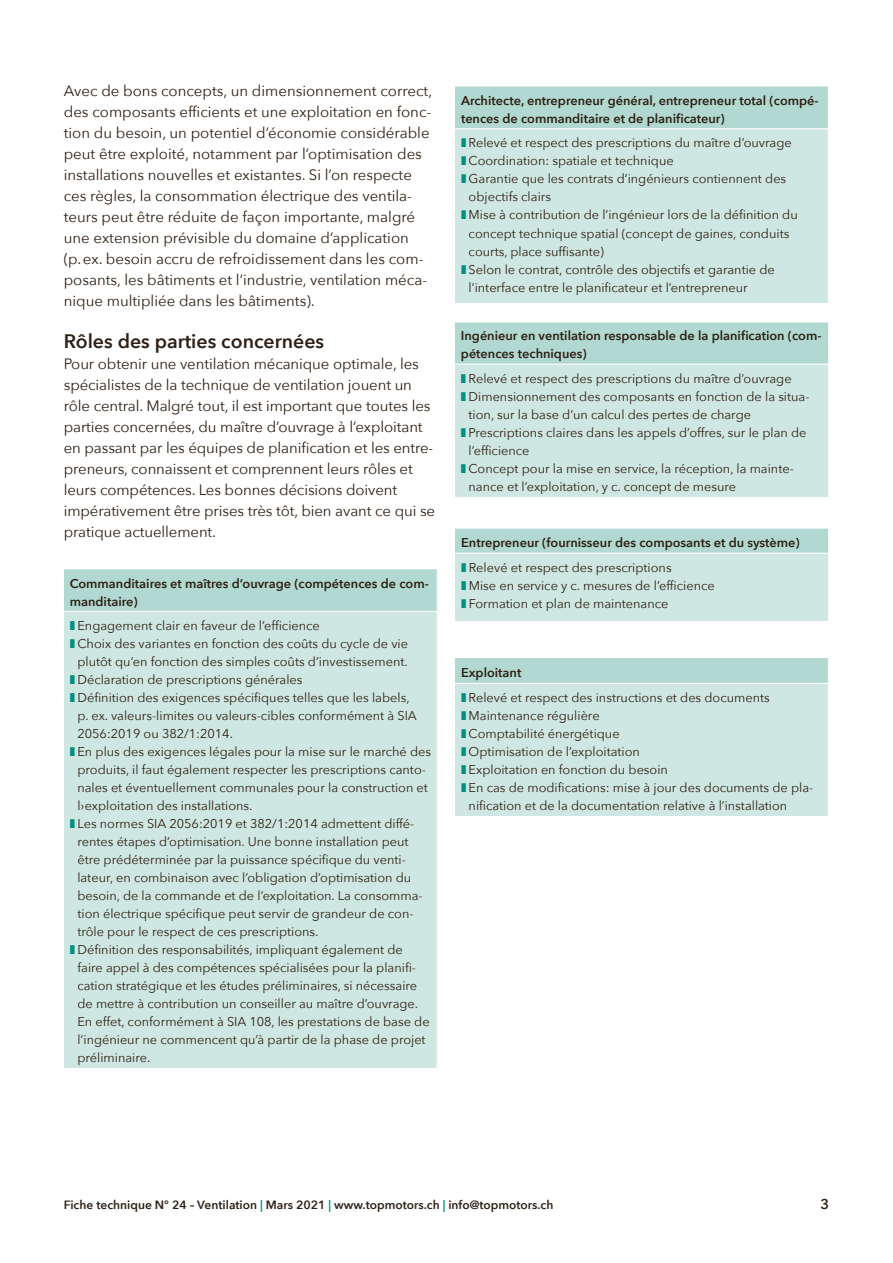
<style>
.page{position:relative;width:893px;height:1263px;background:#fff}
.page>*{position:absolute;margin:0;border:0;box-sizing:border-box;transform-origin:0 0}
.t1{font:600 19.5px "Avenir Next";color:#2e2014}
.t2{font:15px/21px "Avenir Next";color:#2e2014}
.t3{font:600 14.25px "Avenir Next";color:#2e2014}
.t4{font:12.75px/18px "Avenir Next";color:#2e2014}
.t5{font:600 12.75px/18px "Avenir Next";color:#2e2014}
.t6{font:600 12px "Avenir Next";color:#2e2014}
.s1{color:#00907d}
</style>
<div class="page">
<div style="left:64px;top:569px;width:373px;height:42px;background:#b1d8d1"></div>
<div style="left:64px;top:611px;width:373px;height:457px;background:#cfe7e2"></div>
<hr style="left:64px;top:611px;width:374px;height:1px;background:#fff">
<div style="left:455px;top:86px;width:373px;height:43px;background:#b1d8d1"></div>
<div style="left:455px;top:129px;width:373px;height:173px;background:#cfe7e2"></div>
<hr style="left:455px;top:85px;width:374px;height:2px;background:#fff">
<hr style="left:455px;top:128px;width:374px;height:1px;background:#fff">
<div style="left:455px;top:322px;width:374px;height:42px;background:#b1d8d1"></div>
<div style="left:455px;top:364px;width:374px;height:132px;background:#cfe7e2"></div>
<hr style="left:828px;top:322px;width:1px;height:42px;background:#fff">
<hr style="left:828px;top:365px;width:1px;height:131px;background:#fff">
<hr style="left:455px;top:364px;width:374px;height:1px;background:#fff">
<div style="left:455px;top:528px;width:374px;height:25px;background:#b1d8d1"></div>
<div style="left:455px;top:553px;width:374px;height:68px;background:#cfe7e2"></div>
<hr style="left:455px;top:528px;width:374px;height:1px;background:#fff">
<svg style="left:828px;top:529px;width:1px;height:24px"></svg>
<hr style="left:455px;top:553px;width:374px;height:1px;background:#fff">
<hr style="left:828px;top:554px;width:1px;height:67px;background:#fff">
<div style="left:455px;top:658px;width:373px;height:25px;background:#b1d8d1"></div>
<div style="left:455px;top:683px;width:373px;height:133px;background:#cfe7e2"></div>
<hr style="left:455px;top:683px;width:374px;height:1px;background:#fff">
<p class="t2" style="left:64px;top:80px;width:370px">Avec de bons concepts, un dimensionnement correct, des composants efficients et une exploitation en fonc&shy;tion du besoin, un potentiel d’économie considérable peut être exploité, notamment par l’optimisation des installations nouvelles et existantes. Si l’on respecte ces règles, la consommation électrique des ventila&shy;teurs peut être réduite de façon importante, malgré une extension prévisible du domaine d’application (p.ex. besoin accru de refroidissement dans les com&shy;posants, les bâtiments et l’industrie, ventilation méca&shy;nique multipliée dans les bâtiments).</p>
<h1 class="t1" style="left:64px;top:324px;width:262px">Rôles des parties concernées</h1>
<p class="t2" style="left:64px;top:353px;width:373px">Pour obtenir une ventilation mécanique optimale, les spécialistes de la technique de ventilation jouent un rôle central. Malgré tout, il est important que toutes les parties concernées, du maître d’ouvrage à l’exploitant en passant par les équipes de planification et les entre&shy;preneurs, connaissent et comprennent leurs rôles et leurs compétences. Les bonnes décisions doivent impérativement être prises très tôt, bien avant ce qui se pratique actuellement.</p>
<p class="t5" style="left:70px;top:574px;width:360px">Commanditaires et maîtres d’ouvrage (compétences de com&shy;manditaire)</p>
<p class="t4" style="left:77px;top:616px;width:355px">Engagement clair en faveur de l’efficience<br>Choix des variantes en fonction des coûts du cycle de vie plutôt qu’en fonction des simples coûts d’investissement.<br>Déclaration de prescriptions générales<br>Définition des exigences spécifiques telles que les labels,<br>p. ex. valeurs-limites ou valeurs-cibles conformément à SIA 2056:2019 ou 382/1:2014.<br>En plus des exigences légales pour la mise sur le marché des produits, il faut également respecter les prescriptions canto&shy;nales et éventuellement communales pour la construction et l›exploitation des installations.<br>Les normes SIA 2056:2019 et 382/1:2014 admettent diffé&shy;rentes étapes d’optimisation. Une bonne installation peut être prédéterminée par la puissance spécifique du venti&shy;lateur, en combinaison avec l’obligation d’optimisation du besoin, de la commande et de l’exploitation. La consomma&shy;tion électrique spécifique peut servir de grandeur de con&shy;trôle pour le respect de ces prescriptions.<br>Définition des responsabilités, impliquant également de faire appel à des compétences spécialisées pour la planifi&shy;cation stratégique et les études préliminaires, si nécessaire de mettre à contribution un conseiller au maître d’ouvrage.<br>En effet, conformément à SIA 108, les prestations de base de l’ingénieur ne commencent qu’à partir de la phase de projet préliminaire.</p>
<p class="t5" style="left:461px;top:91px;width:359px">Architecte, entrepreneur général, entrepreneur total (compé&shy;tences de commanditaire et de planificateur)</p>
<p class="t4" style="left:469px;top:133px;width:331px">Relevé et respect des prescriptions du maître d’ouvrage Coordination: spatiale et technique<br>Garantie que les contrats d’ingénieurs contiennent des objectifs clairs<br>Mise à contribution de l’ingénieur lors de la définition du concept technique spatial (concept de gaines, conduits courts, place suffisante)<br>Selon le contrat, contrôle des objectifs et garantie de l’interface entre le planificateur et l’entrepreneur</p>
<p class="t5" style="left:461px;top:327px;width:362px">Ingénieur en ventilation responsable de la planification (com&shy;pétences techniques)</p>
<p class="t4" style="left:469px;top:369px;width:342px">Relevé et respect des prescriptions du maître d’ouvrage Dimensionnement des composants en fonction de la situa&shy;tion, sur la base d’un calcul des pertes de charge Prescriptions claires dans les appels d’offres, sur le plan de l’efficience<br>Concept pour la mise en service, la réception, la mainte&shy;nance et l’exploitation, y c. concept de mesure</p>
<p class="t5" style="left:461px;top:533px;width:340px">Entrepreneur (fournisseur des composants et du système)</p>
<p class="t4" style="left:469px;top:558px;width:247px">Relevé et respect des prescriptions<br>Mise en service y c. mesures de l’efficience<br>Formation et plan de maintenance</p>
<p class="t5" style="left:461px;top:663px;width:62px">Exploitant</p>
<p class="t4" style="left:469px;top:688px;width:346px">Relevé et respect des instructions et des documents Maintenance régulière<br>Comptabilité énergétique<br>Optimisation de l’exploitation<br>Exploitation en fonction du besoin<br>En cas de modifications: mise à jour des documents de pla&shy;nification et de la documentation relative à l’installation</p>
<p class="t6" style="left:64px;top:1194px;width:491px">Fiche technique N° 24 – Ventilation <span class="s1">|</span> Mars 2021 <span class="s1">|</span> www.topmotors.ch <span class="s1">|</span> info@topmotors.ch</p>
<p class="t3" style="left:820px;top:1191px;width:10px">3</p>
</div>
